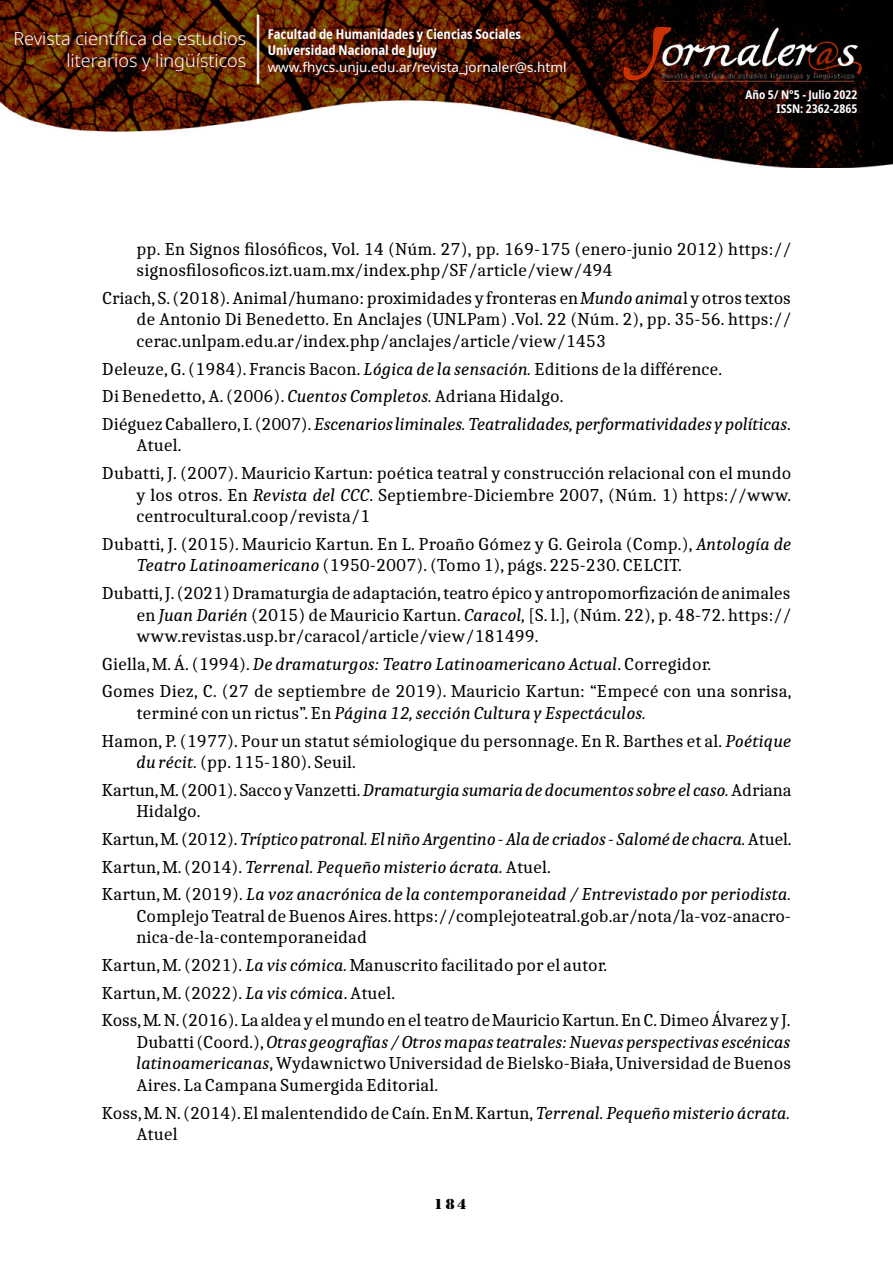
<style>
.page{position:relative;width:893px;height:1263px;background:#fff}
.page>*{position:absolute;margin:0;border:0;box-sizing:border-box;transform-origin:0 0}
.t1{font:18px/21.6px "Caladea";letter-spacing:.005em;color:#000}
.t2{font:italic 18px/27.6px "Caladea";color:#000}
.t3{font:300 18px/21.6px "Noto Sans";color:#fff;text-align:right}
.t4{font:15px "Stencil";color:#000;scale:1.1 1}
.t5{font:700 condensed 13.5px/16.2px "Noto Sans";color:#fff}
.t6{font:13.5px "Noto Sans";color:#fff}
.t7{font:700 condensed 12px/14.4px "Noto Sans";color:#fff;text-align:right}
.s1{font-style:italic}
.s2{font-style:normal}
</style>
<div class="page">
<img style="left:0;top:0;width:893px;height:167px">
<div style="left:257px;top:15px;width:2px;height:69px;background:#fff;border:1px solid #fff"></div>
<img style="left:621px;top:26px;width:246px;height:55px">
<div style="left:748px;top:92px;width:128px;height:40px;background:#000;opacity:.75"></div>
<p class="t3" style="left:14px;top:28px;width:234px">Revista científica de estudios literarios y lingüísticos</p>
<p class="t5" style="left:268px;top:26px;width:255px">Facultad de Humanidades y Ciencias Sociales<br>Universidad Nacional de Jujuy</p>
<p class="t6" style="left:268px;top:57px;width:300px">www.fhycs.unju.edu.ar/revista_jornaler@s.html</p>
<p class="t7" style="left:746px;top:87px;width:113px">Año 5/ N°5 - Julio 2022<br>ISSN: 2362-2865</p>
<p class="t1" style="left:136px;top:237px;width:656px">pp. En Signos filosóficos, Vol. 14 (Núm. 27), pp. 169-175 (enero-junio 2012) https:// signosfilosoficos.izt.uam.mx/index.php/SF/article/view/494</p>
<p class="t1" style="left:136px;top:287px;width:656px;text-align:justify;text-indent:-34px">Criach, S. (2018). Animal/humano: proximidades y fronteras en <span class="s1">Mundo anima</span>l y otros textos de Antonio Di Benedetto. En Anclajes (UNLPam) .Vol. 22 (Núm. 2), pp. 35-56. https:// cerac.unlpam.edu.ar/index.php/anclajes/article/view/1453</p>
<p class="t1" style="left:102px;top:354px;width:690px;line-height:27.6px">Deleuze, G. (1984). Francis Bacon. <span class="s1">Lógica de la sensación.</span> Editions de la différence.<br>Di Benedetto, A. (2006). <span class="s1">Cuentos Completos.</span> Adriana Hidalgo.<br>Diéguez Caballero, I. (2007). <span class="s1">Escenarios liminales. Teatralidades, performatividades y políticas</span>.</p>
<p class="t1" style="left:102px;top:431px;width:691px;line-height:27.6px;text-indent:35px">Atuel.<br>Dubatti, J. (2007). Mauricio Kartun: poética teatral y construcción relacional con el mundo</p>
<p class="t1" style="left:136px;top:483px;width:656px">y los otros. En <span class="s1">Revista del CCC</span>. Septiembre-Diciembre 2007, (Núm. 1) https://www. centrocultural.coop/revista/1</p>
<p class="t1" style="left:136px;top:533px;width:656px;text-indent:-35px">Dubatti, J. (2015). Mauricio Kartun. En L. Proaño Gómez y G. Geirola (Comp.), <span class="s1">Antología de<br>Teatro Latinoamericano</span> (1950-2007). (Tomo 1), págs. 225-230. CELCIT.</p>
<p class="t1" style="left:136px;top:582px;width:656px;text-align:justify;text-indent:-35px">Dubatti, J. (2021) Dramaturgia de adaptación, teatro épico y antropomorfización de animales en <span class="s1">Juan Darién</span> (2015) de Mauricio Kartun. <span class="s1">Caracol,</span> [S. l.], (Núm. 22), p. 48-72. https:// www.revistas.usp.br/caracol/article/view/181499.</p>
<p class="t1" style="left:102px;top:649px;width:691px;line-height:27.6px">Giella, M. Á. (1994). <span class="s1">De dramaturgos: Teatro Latinoamericano Actual</span>. Corregidor.<br>Gomes Diez, C. (27 de septiembre de 2019). Mauricio Kartun: “Empecé con una sonrisa,</p>
<p class="t1" style="left:102px;top:699px;width:691px;line-height:27.6px;text-indent:35px">terminé con un rictus”. En <span class="s1">Página 12, sección Cultura y Espectáculos.<br></span>Hamon, P. (1977). Pour un statut sémiologique du personnage. En R. Barthes et al. <span class="s1">Poétique</span></p>
<p class="t1" style="left:102px;top:748px;width:691px;line-height:27.6px;text-indent:35px"><span class="s1">du récit.</span> (pp. 115-180). Seuil.<br>Kartun, M. (2001). Sacco y Vanzetti. <span class="s1">Dramaturgia sumaria de documentos sobre el caso.</span> Adriana</p>
<p class="t2" style="left:102px;top:797px;width:691px;text-indent:35px"><span class="s2">Hidalgo.<br>Kartun, M. (2012).</span> Tríptico patronal. El niño Argentino - Ala de criados - Salomé de chacra. <span class="s2">Atuel.<br>Kartun, M. (2014).</span> Terrenal. Pequeño misterio ácrata. <span class="s2">Atuel.<br>Kartun, M. (2019).</span> La voz anacrónica de la contemporaneidad / Entrevistado por periodista.</p>
<p class="t1" style="left:136px;top:904px;width:656px">Complejo Teatral de Buenos Aires. https://complejoteatral.gob.ar/nota/la-voz-anacro&shy;nica-de-la-contemporaneidad</p>
<p class="t1" style="left:102px;top:951px;width:690px;line-height:27.6px">Kartun, M. (2021). <span class="s1">La vis cómica.</span> Manuscrito facilitado por el autor.<br>Kartun, M. (2022). <span class="s1">La vis cómica</span>. Atuel.<br>Koss, M. N. (2016). La aldea y el mundo en el teatro de Mauricio Kartun. En C. Dimeo Álvarez y J.</p>
<p class="t1" style="left:136px;top:1030px;width:656px;text-align:justify">Dubatti (Coord.), <span class="s1">Otras geografías / Otros mapas teatrales: Nuevas perspectivas escénicas latinoamericanas</span>, Wydawnictwo Universidad de Bielsko-Biała, Universidad de Buenos Aires. La Campana Sumergida Editorial.</p>
<p class="t1" style="left:136px;top:1101px;width:655px;text-indent:-35px">Koss, M. N. (2014). El malentendido de Caín. En M. Kartun, <span class="s1">Terrenal. Pequeño misterio ácrata.<br></span>Atuel</p>
<p class="t4" style="left:434px;top:1195px;width:31px">184</p>
</div>
